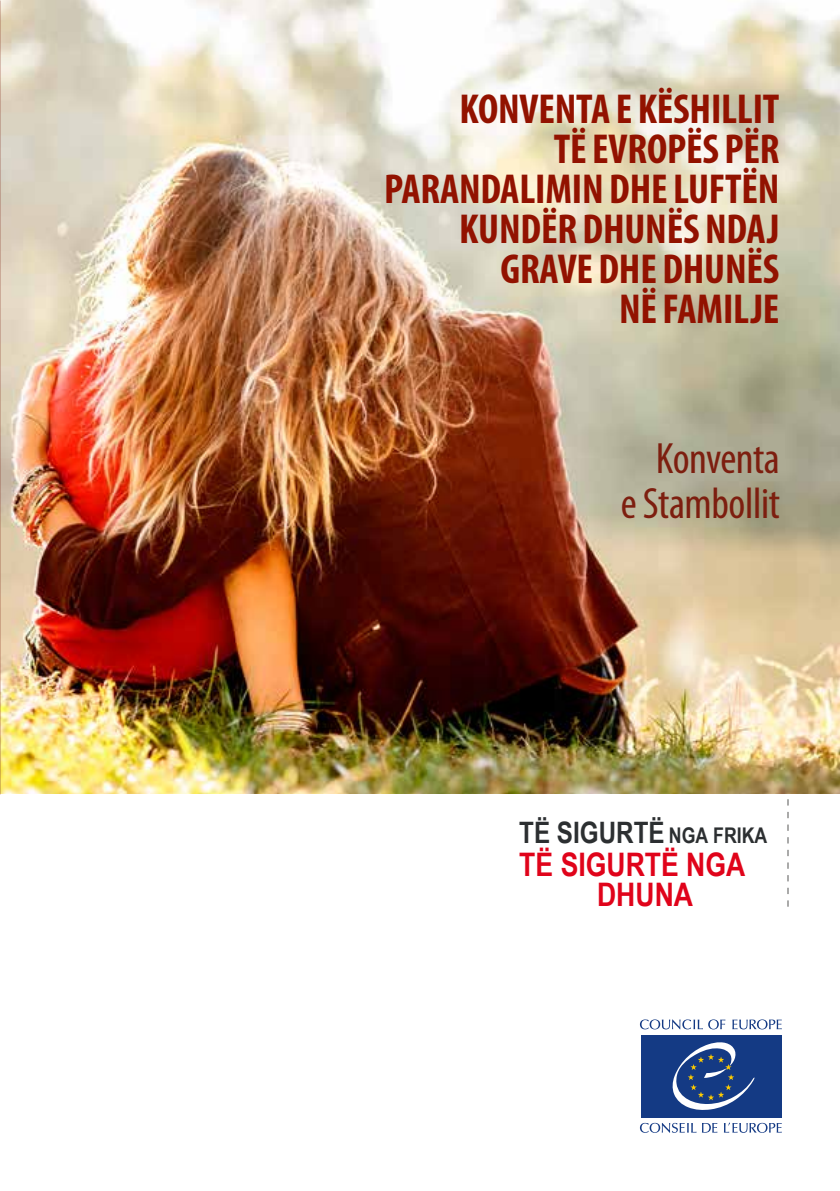
<style>
.page{position:relative;width:840px;height:1191px;background:#fff}
.page>*{position:absolute;margin:0;border:0;box-sizing:border-box;transform-origin:0 0}
.t1{font:condensed 44px/44px "Myriad Pro";letter-spacing:-.01em;color:#7d1e0f;text-align:right}
.t2{font:700 condensed 42px/40px "Myriad Pro";letter-spacing:-.005em;color:#921200;text-align:right}
.t3{font:700 32.4px/30px "Arial Narrow";color:#e0031a}
.t4{font:700 29.6px "Arial Narrow";color:#2c2f31}
.s1{font-size:21.6px}
</style>
<div class="page">
<img style="left:0;top:0;width:839px;height:794px">
<svg style="left:732px;top:1019px;width:49px;height:10px"></svg>
<svg style="left:639px;top:1019px;width:86px;height:10px"></svg>
<svg style="left:724px;top:1122px;width:57px;height:10px"></svg>
<svg style="left:639px;top:1122px;width:78px;height:10px"></svg>
<div style="left:640px;top:1035px;width:141px;height:82px;background:#143a84"></div>
<svg style="left:672px;top:1042px;width:82px;height:68px"></svg>
<svg style="left:787px;top:799px;width:1px;height:107px"></svg>
<p class="t2" style="left:384px;top:88px;width:396px">KONVENTA E KËSHILLIT<br>TË EVROPËS PËR<br>PARANDALIMIN DHE LUFTËN<br>KUNDËR DHUNËS NDAJ<br>GRAVE DHE DHUNËS<br>NË FAMILJE</p>
<p class="t1" style="left:620px;top:436px;width:160px">Konventa<br>e Stambollit</p>
<p class="t4" style="left:519px;top:810px;width:249px">TË SIGURTË <span class="s1">NGA FRIKA</span></p>
<p class="t3" style="left:596px;top:847px;width:150px;text-indent:-78px">TË SIGURTË NGA<br>DHUNA</p>
</div>
